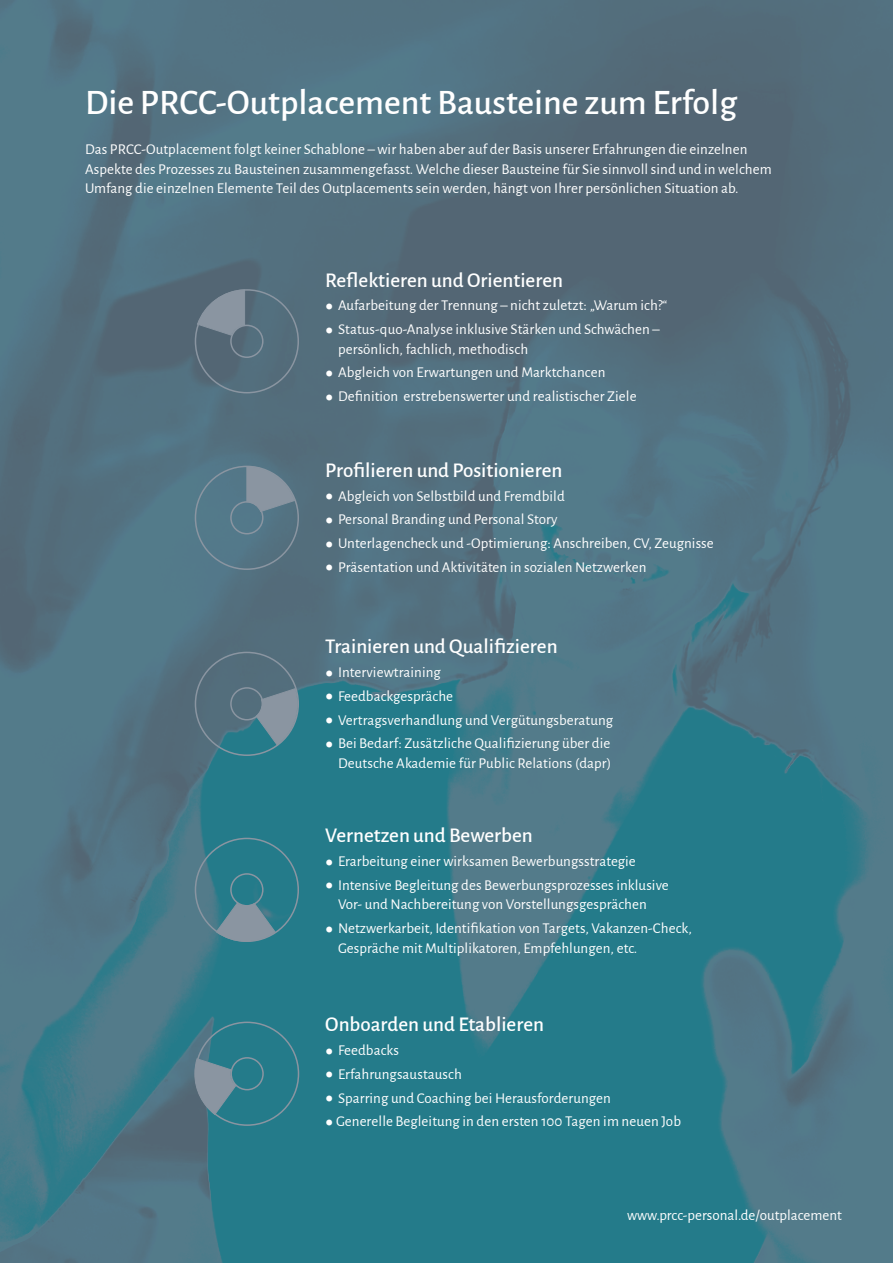
<style>
.page{position:relative;width:893px;height:1263px;background:#fff}
.page>*{position:absolute;margin:0;border:0;box-sizing:border-box;transform-origin:0 0}
.t1{font:500 36px "Alegreya Sans";color:#fff}
.t2{font:500 21px "Alegreya Sans";color:#fff}
.t3{font:15px/23.7px "Alegreya Sans";letter-spacing:.005em;color:#fff}
</style>
<div class="page">
<img style="left:0;top:0;width:893px;height:1263px">
<svg style="left:194px;top:288px;width:106px;height:106px;background:#5c7280"></svg>
<svg style="left:194px;top:465px;width:106px;height:106px;background:#5d7b8b"></svg>
<svg style="left:194px;top:651px;width:106px;height:106px;background:#547784"></svg>
<svg style="left:194px;top:837px;width:106px;height:106px;background:#3e7f8e"></svg>
<svg style="left:194px;top:1021px;width:106px;height:106px;background:#3a7e8d"></svg>
<svg style="left:327px;top:303px;width:5px;height:6px"></svg>
<svg style="left:327px;top:327px;width:5px;height:6px"></svg>
<svg style="left:327px;top:370px;width:5px;height:6px"></svg>
<svg style="left:327px;top:394px;width:5px;height:6px"></svg>
<svg style="left:327px;top:494px;width:5px;height:6px"></svg>
<svg style="left:327px;top:517px;width:5px;height:6px"></svg>
<svg style="left:327px;top:541px;width:5px;height:6px"></svg>
<svg style="left:327px;top:565px;width:5px;height:6px"></svg>
<svg style="left:327px;top:670px;width:5px;height:6px"></svg>
<svg style="left:327px;top:694px;width:5px;height:6px"></svg>
<svg style="left:327px;top:718px;width:5px;height:6px"></svg>
<svg style="left:327px;top:741px;width:5px;height:6px"></svg>
<svg style="left:327px;top:859px;width:5px;height:6px"></svg>
<svg style="left:327px;top:883px;width:5px;height:6px"></svg>
<svg style="left:327px;top:926px;width:5px;height:6px"></svg>
<svg style="left:327px;top:1048px;width:5px;height:6px"></svg>
<svg style="left:327px;top:1072px;width:5px;height:6px"></svg>
<svg style="left:327px;top:1095px;width:5px;height:6px"></svg>
<svg style="left:327px;top:1119px;width:5px;height:6px"></svg>
<h1 class="t1" style="left:85px;top:77px;width:654px">Die PRCC-Outplacement Bausteine zum Erfolg</h1>
<p class="t3" style="left:85px;top:139px;width:688px;line-height:19.5px">Das PRCC-Outplacement folgt keiner Schablone – wir haben aber auf der Basis unserer Erfahrungen die einzelnen<br>Aspekte des Prozesses zu Bausteinen zusammengefasst. Welche dieser Bausteine für Sie sinnvoll sind und in welchem<br>Umfang die einzelnen Elemente Teil des Outplacements sein werden, hängt von Ihrer persönlichen Situation ab.</p>
<h2 class="t2" style="left:325px;top:265px;width:239px">Reflektieren und Orientieren</h2>
<p class="t3" style="left:338px;top:293px;width:331px">Aufarbeitung der Trennung – nicht zuletzt: „Warum ich?“<br>Status-quo-Analyse inklusive Stärken und Schwächen –</p>
<p class="t3" style="left:338px;top:336px;width:300px">persönlich, fachlich, methodisch<br>Abgleich von Erwartungen und Marktchancen<br>Definition erstrebenswerter und realistischer Ziele</p>
<h2 class="t2" style="left:325px;top:455px;width:239px">Profilieren und Positionieren</h2>
<p class="t3" style="left:338px;top:483px;width:377px">Abgleich von Selbstbild und Fremdbild<br>Personal Branding und Personal Story<br>Unterlagencheck und -Optimierung: Anschreiben, CV, Zeugnisse Präsentation und Aktivitäten in sozialen Netzwerken</p>
<h2 class="t2" style="left:325px;top:632px;width:234px">Trainieren und Qualifizieren</h2>
<p class="t3" style="left:338px;top:660px;width:277px">Interviewtraining<br>Feedbackgespräche<br>Vertragsverhandlung und Vergütungsberatung Bei Bedarf: Zusätzliche Qualifizierung über die</p>
<p class="t3" style="left:338px;top:750px;width:275px">Deutsche Akademie für Public Relations (dapr)</p>
<h2 class="t2" style="left:325px;top:820px;width:209px">Vernetzen und Bewerben</h2>
<p class="t3" style="left:338px;top:848px;width:332px">Erarbeitung einer wirksamen Bewerbungsstrategie<br>Intensive Begleitung des Bewerbungsprozesses inklusive</p>
<p class="t3" style="left:338px;top:892px;width:355px">Vor- und Nachbereitung von Vorstellungsgesprächen<br>Netzwerkarbeit, Identifikation von Targets, Vakanzen-Check,</p>
<p class="t3" style="left:338px;top:935px;width:301px">Gespräche mit Multiplikatoren, Empfehlungen, etc.</p>
<h2 class="t2" style="left:325px;top:1009px;width:220px">Onboarden und Etablieren</h2>
<p class="t3" style="left:336px;top:1037px;width:346px">Feedbacks<br>Erfahrungsaustausch<br>Sparring und Coaching bei Herausforderungen<br>Generelle Begleitung in den ersten 100 Tagen im neuen Job</p>
<p class="t3" style="left:627px;top:1203px;width:216px">www.prcc-personal.de/outplacement</p>
</div>
